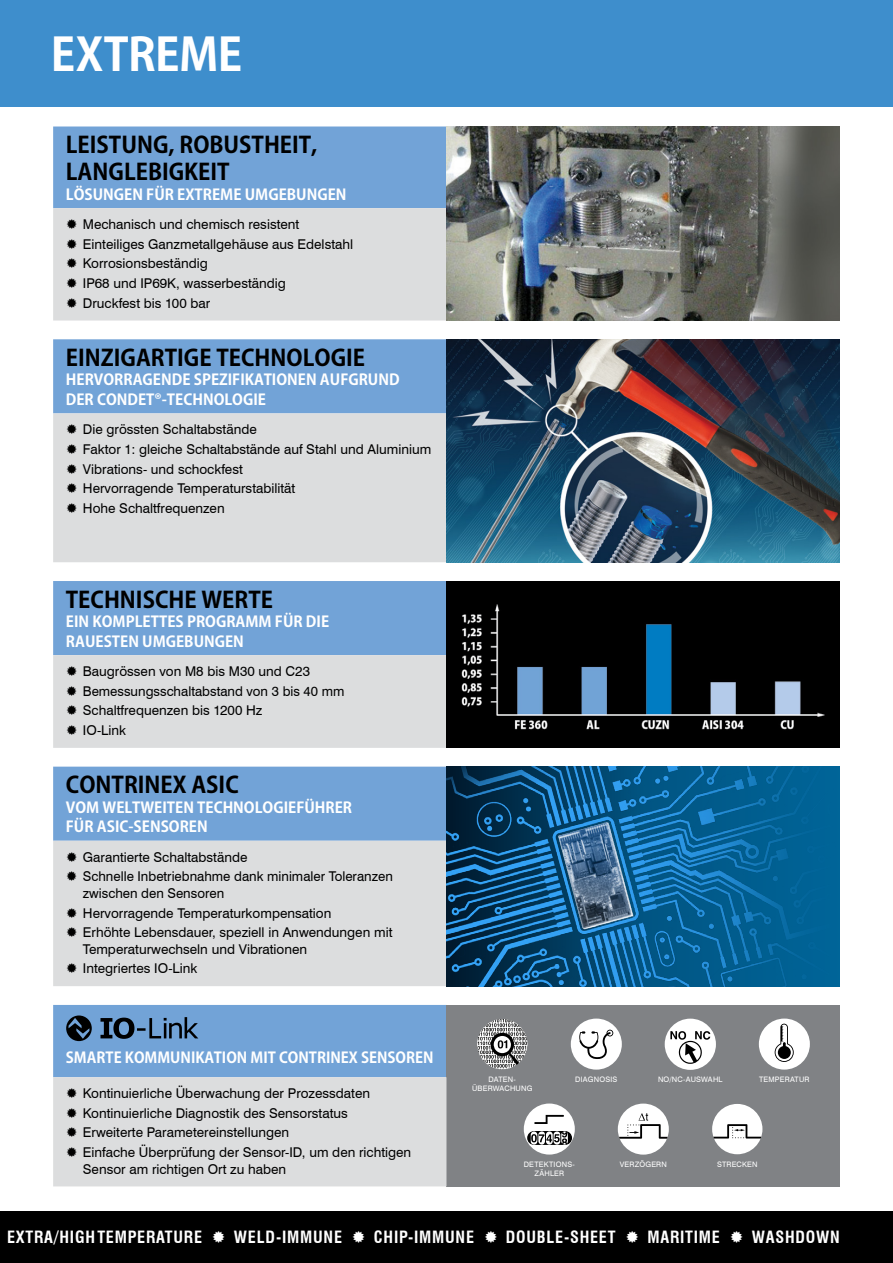
<style>
.page{position:relative;width:893px;height:1263px;background:#fff}
.page>*{position:absolute;margin:0;border:0;box-sizing:border-box;transform-origin:0 0}
.t1{font:700 45px "Koz Go Pro";letter-spacing:-.01em;color:#fff}
.t2{font:700 22.5px/27px "Koz Go Pro";color:#000}
.t3{font:700 condensed 16.5px "Swiss 721 BT";letter-spacing:.05em;color:#fff}
.t4{font:700 15px/19.5px "Koz Go Pro";color:#fff}
.t5{font:13.5px/19.6px "Swiss 721 BT";color:#000}
.t6{font:7.5px/9px "Swiss 721 BT";letter-spacing:.025em;color:#fff;text-align:center}
</style>
<div class="page">
<div style="left:0;top:0;width:893px;height:106px;background:#3e8ecc"></div>
<div style="left:0;top:1212px;width:893px;height:51px;background:#000"></div>
<img style="left:446px;top:581px;width:394px;height:167px">
<div style="left:53px;top:339px;width:393px;height:74px;background:#72a3d7"></div>
<div style="left:53px;top:413px;width:393px;height:149px;background:#dcddde"></div>
<img style="left:446px;top:339px;width:394px;height:223px">
<img style="left:446px;top:126px;width:394px;height:194px">
<div style="left:53px;top:767px;width:393px;height:74px;background:#72a3d7"></div>
<div style="left:53px;top:841px;width:393px;height:145px;background:#dcddde"></div>
<img style="left:446px;top:767px;width:394px;height:219px">
<div style="left:446px;top:1005px;width:394px;height:181px;background:#808285"></div>
<svg style="left:477px;top:1019px;width:50px;height:50px"></svg>
<svg style="left:490px;top:1033px;width:29px;height:32px"></svg>
<div style="left:571px;top:1018px;width:51px;height:51px;background:#fff;border-radius:50%"></div>
<svg style="left:579px;top:1030px;width:34px;height:29px"></svg>
<div style="left:618px;top:1103px;width:51px;height:51px;background:#fff;border-radius:50%"></div>
<svg style="left:619px;top:1113px;width:49px;height:26px"></svg>
<div style="left:712px;top:1104px;width:50px;height:50px;background:#fff;border-radius:50%"></div>
<svg style="left:713px;top:1124px;width:48px;height:14px"></svg>
<div style="left:524px;top:1103px;width:51px;height:51px;background:#fff;border-radius:50%"></div>
<svg style="left:534px;top:1115px;width:30px;height:9px"></svg>
<svg style="left:527px;top:1131px;width:45px;height:14px"></svg>
<svg style="left:531px;top:1131px;width:37px;height:13px"></svg>
<div style="left:759px;top:1018px;width:51px;height:51px;background:#fff;border-radius:50%"></div>
<svg style="left:775px;top:1024px;width:19px;height:38px"></svg>
<div style="left:665px;top:1019px;width:51px;height:51px;background:#fff;border-radius:50%"></div>
<svg style="left:670px;top:1031px;width:40px;height:33px"></svg>
<svg style="left:53px;top:581px;width:393px;height:167px;background:#adc3da"></svg>
<svg style="left:67px;top:424px;width:10px;height:10px"></svg>
<svg style="left:67px;top:444px;width:10px;height:10px"></svg>
<svg style="left:67px;top:464px;width:10px;height:10px"></svg>
<svg style="left:67px;top:483px;width:10px;height:10px"></svg>
<svg style="left:67px;top:503px;width:10px;height:10px"></svg>
<svg style="left:53px;top:126px;width:393px;height:194px;background:#afc4db"></svg>
<svg style="left:67px;top:852px;width:10px;height:10px"></svg>
<svg style="left:67px;top:871px;width:10px;height:10px"></svg>
<svg style="left:67px;top:907px;width:10px;height:10px"></svg>
<svg style="left:67px;top:927px;width:10px;height:10px"></svg>
<svg style="left:67px;top:963px;width:10px;height:10px"></svg>
<svg style="left:53px;top:1005px;width:393px;height:181px;background:#b0c3d7"></svg>
<h1 class="t1" style="left:51px;top:26px;width:193px">EXTREME</h1>
<h2 class="t2" style="left:66px;top:133px;width:253px">LEISTUNG, ROBUSTHEIT,<br>LANGLEBIGKEIT</h2>
<p class="t4" style="left:66px;top:185px;width:282px">LÖSUNGEN FÜR EXTREME UMGEBUNGEN</p>
<p class="t5" style="left:83px;top:214px;width:272px">Mechanisch und chemisch resistent<br>Einteiliges Ganzmetallgehäuse aus Edelstahl<br>Korrosionsbeständig<br>IP68 und IP69K, wasserbeständig<br>Druckfest bis 100 bar</p>
<h2 class="t2" style="left:66px;top:346px;width:301px">EINZIGARTIGE TECHNOLOGIE</h2>
<p class="t4" style="left:66px;top:371px;width:335px">HERVORRAGENDE SPEZIFIKATIONEN AUFGRUND<br>DER CONDET®-TECHNOLOGIE</p>
<p class="t5" style="left:83px;top:419px;width:350px">Die grössten Schaltabstände<br>Faktor 1: gleiche Schaltabstände auf Stahl und Aluminium Vibrations- und schockfest<br>Hervorragende Temperaturstabilität<br>Hohe Schaltfrequenzen</p>
<h2 class="t2" style="left:66px;top:587px;width:209px">TECHNISCHE WERTE</h2>
<p class="t4" style="left:66px;top:613px;width:265px">EIN KOMPLETTES PROGRAMM FÜR DIE<br>RAUESTEN UMGEBUNGEN</p>
<p class="t5" style="left:83px;top:661px;width:263px">Baugrössen von M8 bis M30 und C23<br>Bemessungsschaltabstand von 3 bis 40 mm<br>Schaltfrequenzen bis 1200 Hz<br>IO-Link</p>
<h2 class="t2" style="left:66px;top:773px;width:174px">CONTRINEX ASIC</h2>
<p class="t4" style="left:66px;top:798px;width:288px">VOM WELTWEITEN TECHNOLOGIEFÜHRER<br>FÜR ASIC-SENSOREN</p>
<p class="t5" style="left:83px;top:846px;width:311px">Garantierte Schaltabstände<br>Schnelle Inbetriebnahme dank minimaler Toleranzen</p>
<p class="t5" style="left:83px;top:883px;width:311px">zwischen den Sensoren<br>Hervorragende Temperaturkompensation<br>Erhöhte Lebensdauer, speziell in Anwendungen mit</p>
<p class="t5" style="left:83px;top:938px;width:226px">Temperaturwechseln und Vibrationen<br>Integriertes IO-Link</p>
<p class="t4" style="left:66px;top:1048px;width:369px">SMARTE KOMMUNIKATION MIT CONTRINEX SENSOREN</p>
<p class="t5" style="left:83px;top:1083px;width:330px">Kontinuierliche Überwachung der Prozessdaten Kontinuierliche Diagnostik des Sensorstatus Erweiterte Parametereinstellungen<br>Einfache Überprüfung der Sensor-ID, um den richtigen</p>
<p class="t5" style="left:83px;top:1158px;width:205px">Sensor am richtigen Ort zu haben</p>
<p class="t6" style="left:472px;top:1075px;width:62px">DATEN‑<br>ÜBERWACHUNG</p>
<p class="t6" style="left:575px;top:1075px;width:44px">DIAGNOSIS</p>
<p class="t6" style="left:658px;top:1075px;width:66px">NO/NC-AUSWAHL</p>
<p class="t6" style="left:759px;top:1075px;width:52px">TEMPERATUR</p>
<p class="t6" style="left:524px;top:1160px;width:52px">DETEKTIONS‑</p>
<p class="t6" style="left:620px;top:1160px;width:49px">VERZÖGERN</p>
<p class="t6" style="left:717px;top:1160px;width:42px">STRECKEN</p>
<p class="t6" style="left:534px;top:1169px;width:31px">ZÄHLER</p>
<p class="t3" style="left:7px;top:1227px;width:196px">EXTRA/HIGH TEMPERATURE</p>
<p class="t3" style="left:234px;top:1227px;width:110px">WELD-IMMUNE</p>
<p class="t3" style="left:374px;top:1227px;width:102px">CHIP-IMMUNE</p>
<p class="t3" style="left:506px;top:1227px;width:111px">DOUBLE-SHEET</p>
<p class="t3" style="left:647px;top:1227px;width:74px">MARITIME</p>
<p class="t3" style="left:752px;top:1227px;width:89px">WASHDOWN</p>
</div>
